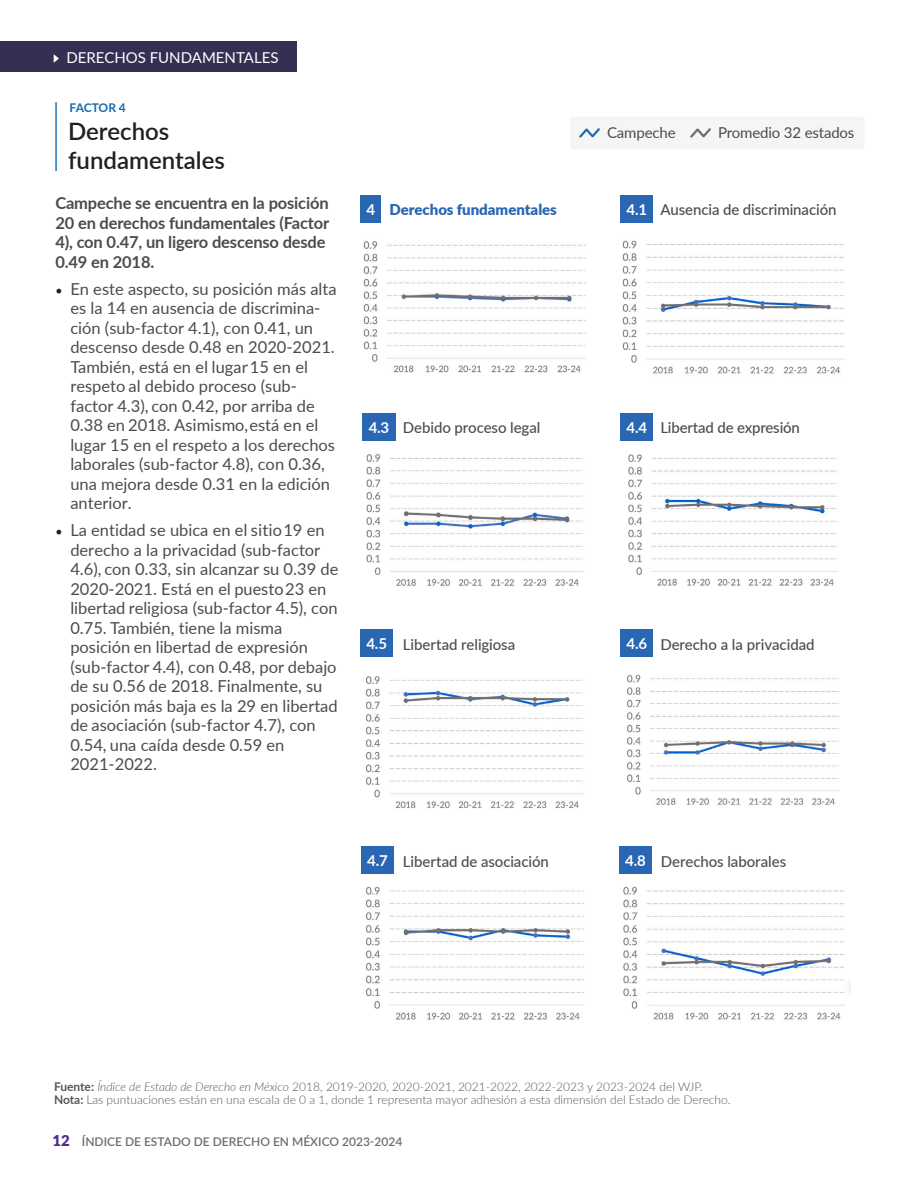
<style>
.page{position:relative;width:918px;height:1188px;background:#fff}
.page>*{position:absolute;margin:0;border:0;box-sizing:border-box;transform-origin:0 0}
.t1{font:600 24px/28.8px "Lato";color:#231f20}
.t2{font:16.5px/19.5px "Lato";color:#4b4c4d}
.t3{font:700 16.5px/19.5px "Lato";letter-spacing:-.01em;color:#4b4c4d}
.t4{font:500 15px "Lato";letter-spacing:-.005em;color:#4b4c4d}
.t5{font:15px "Lato";letter-spacing:-.01em;color:#4b4c4d}
.t6{font:900 15px "Lato";color:#2a67b2}
.t7{font:15px "Lato";color:#fff}
.t8{font:700 15px "Lato";color:#fff}
.t9{font:300 12px/13.5px "Lato";color:#57585a}
.t10{font:600 12px "Lato";color:#6c6d70}
.t11{font:700 12px "Lato";letter-spacing:-.02em;color:#1269b2}
.s1{font-family:"Minion Pro";font-size:18px;color:#231f20}
.s2{font-style:inherit}
.s3{font-weight:700;color:#fff}
.s4{font-weight:700}
.s5{font-style:italic}
.s6{font-weight:900;font-size:15px;color:#4f2e8f}
</style>
<div class="page">
<div style="left:0;top:41px;width:297px;height:31px;background:#372e53"></div>
<svg style="left:54px;top:54px;width:5px;height:9px"></svg>
<div style="left:570px;top:117px;width:294px;height:32px;background:#f5f5f6;border-radius:3px"></div>
<svg style="left:579px;top:128px;width:21px;height:10px"></svg>
<svg style="left:690px;top:128px;width:21px;height:10px"></svg>
<hr style="left:55px;top:102px;width:2px;height:69px;background:#076aaf">
<div style="left:361px;top:846px;width:33px;height:27px;background:#2a67b2"></div>
<div style="left:619px;top:846px;width:33px;height:27px;background:#2a67b2"></div>
<div style="left:360px;top:629px;width:33px;height:27px;background:#2a67b2"></div>
<div style="left:363px;top:413px;width:33px;height:27px;background:#2a67b2"></div>
<div style="left:360px;top:195px;width:21px;height:27px;background:#2a67b2"></div>
<div style="left:621px;top:195px;width:32px;height:27px;background:#2a67b2"></div>
<div style="left:621px;top:413px;width:32px;height:27px;background:#2a67b2"></div>
<div style="left:621px;top:629px;width:32px;height:27px;background:#2a67b2"></div>
<img style="left:366px;top:887px;width:218px;height:133px">
<img style="left:623px;top:887px;width:227px;height:133px">
<img style="left:366px;top:676px;width:217px;height:133px">
<img style="left:627px;top:674px;width:213px;height:131px">
<img style="left:366px;top:454px;width:217px;height:132px">
<img style="left:628px;top:454px;width:210px;height:132px">
<img style="left:363px;top:241px;width:223px;height:132px">
<img style="left:622px;top:240px;width:223px;height:134px">
<p class="t7" style="left:66px;top:47px;width:214px">DERECHOS FUNDAMENTALES</p>
<p class="t11" style="left:70px;top:98px;width:58px">FACTOR 4</p>
<h1 class="t1" style="left:68px;top:116px;width:158px">Derechos fundamentales</h1>
<p class="t3" style="left:55px;top:193px;width:275px">Campeche se encuentra en la posición<br>20 en derechos fundamentales (Factor<br>4), con 0.47, un ligero descenso desde<br>0.49 en 2018.</p>
<p class="t2" style="left:70px;top:278px;width:268px;text-indent:-15px"><span class="s1">•</span> En este aspecto, su posición más alta es la 14 en ausencia de discrimina&shy;ción (sub-factor 4.1), con 0.41, un descenso desde 0.48 en 2020-2021.<br>También, está en <span class="s2">el lugar</span> 15 en el respeto al debido proceso (sub&shy;factor 4.3), con 0.42, por arriba de<br>0.38 en 2018. <span class="s2">Asimismo,</span> está en el lugar 15 en el respeto a los derechos laborales (sub-factor 4.8), con 0.36, una mejora desde 0.31 en la edición anterior.</p>
<p class="t2" style="left:70px;top:520px;width:270px;text-indent:-15px"><span class="s1">•</span> La entidad se ubica en <span class="s2">el sitio</span> 19 en derecho a la privacidad (sub-factor 4.6), con 0.33, sin alcanzar su 0.39 de 2020-2021. Está en <span class="s2">el puesto</span> 23 en libertad religiosa (sub-factor 4.5), con 0.75. También, tiene la misma posición en libertad de expresión (sub-factor 4.4), con 0.48, por debajo de su 0.56 de 2018. Finalmente, su posición más baja es la 29 en libertad de asociación (sub-factor 4.7), con 0.54, una caída desde 0.59 en 2021-2022.</p>
<p class="t5" style="left:607px;top:122px;width:70px">Campeche</p>
<p class="t5" style="left:718px;top:122px;width:138px">Promedio 32 estados</p>
<p class="t6" style="left:366px;top:198px;width:192px"><span class="s3">4</span> Derechos fundamentales</p>
<p class="t4" style="left:627px;top:199px;width:212px"><span class="s3">4.1</span> Ausencia de discriminación</p>
<p class="t4" style="left:369px;top:416px;width:173px"><span class="s3">4.3</span> Debido proceso legal</p>
<p class="t4" style="left:366px;top:633px;width:150px"><span class="s3">4.5</span> Libertad religiosa</p>
<p class="t8" style="left:627px;top:416px;width:22px">4.4</p>
<p class="t4" style="left:660px;top:416px;width:141px">Libertad de expresión</p>
<p class="t8" style="left:627px;top:632px;width:22px">4.6</p>
<p class="t4" style="left:660px;top:633px;width:156px">Derecho a la privacidad</p>
<p class="t4" style="left:367px;top:850px;width:183px"><span class="s3">4.7</span> Libertad de asociación</p>
<p class="t4" style="left:625px;top:850px;width:162px"><span class="s3">4.8</span> Derechos laborales</p>
<p class="t9" style="left:54px;top:1079px;width:678px"><span class="s4">Fuente:</span> <span class="s5">Índice de Estado de Derecho en México</span> 2018, 2019-2020, 2020-2021, 2021-2022, 2022-2023 y 2023-2024 del WJP.<br><span class="s4">Nota:</span> Las puntuaciones están en una escala de 0 a 1, donde 1 representa mayor adhesión a esta dimensión del Estado de Derecho.</p>
<p class="t10" style="left:52px;top:1133px;width:351px"><span class="s6">12</span> ÍNDICE DE ESTADO DE DERECHO EN MÉXICO 2023-2024</p>
</div>
